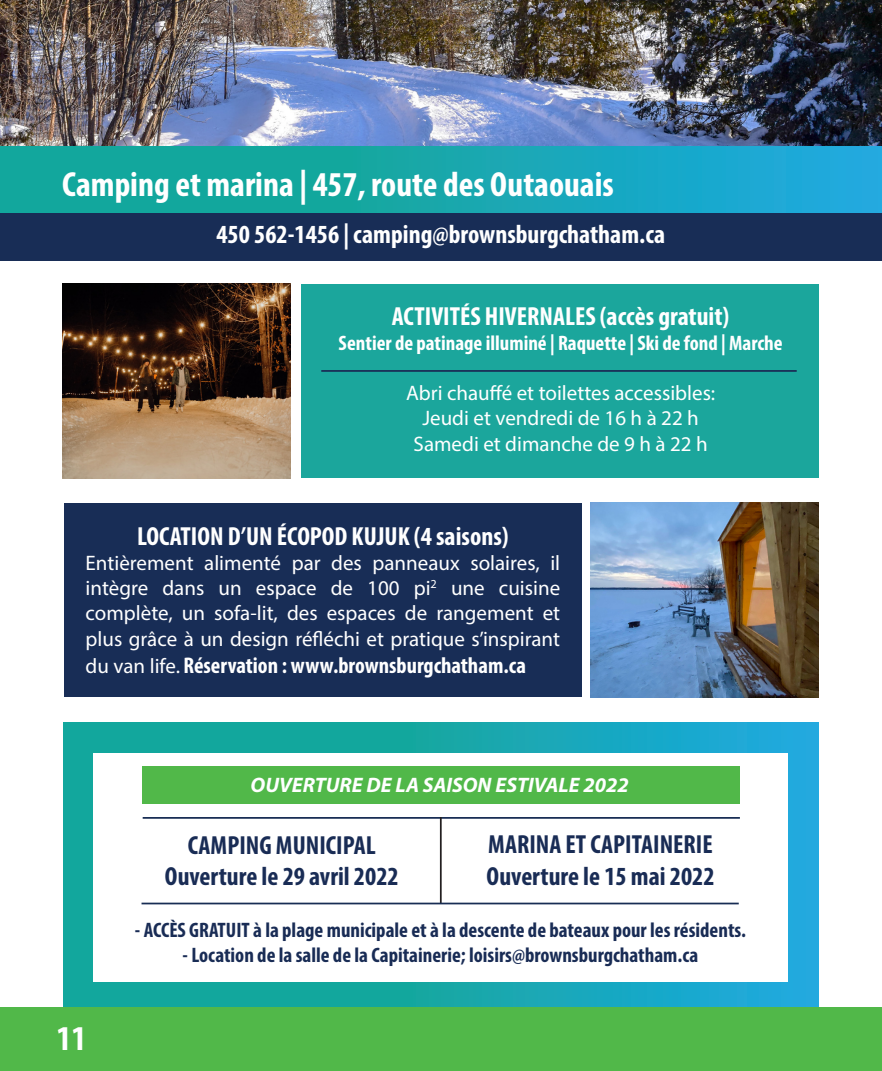
<style>
.page{position:relative;width:882px;height:1071px;background:#fff}
.page>*{position:absolute;margin:0;border:0;box-sizing:border-box;transform-origin:0 0}
.t1{font:700 condensed 35px "Myriad Pro";color:#fff}
.t2{font:700 condensed 26.25px "Myriad Pro";color:#fff}
.t3{font:700 condensed 26.25px/31.5px "Myriad Pro";color:#192c55;text-align:center}
.t4{font:700 condensed 22.75px "Myriad Pro";color:#fff}
.t5{font:21px/25.2px "Myriad Pro";color:#fff;text-align:justify}
.t6{font:700 condensed 21px "Myriad Pro";color:#192c55}
.t7{font:700 condensed 21px "Myriad Pro";color:#fff}
.t8{font:italic 700 21px "Myriad Pro";color:#fff}
.s1{font-weight:400;font-stretch:normal;font-size:21px}
</style>
<div class="page">
<svg style="left:63px;top:722px;width:756px;height:286px;background:#1aa9b3"></svg>
<div style="left:93px;top:754px;width:695px;height:228px;background:#fff"></div>
<div style="left:0;top:1008px;width:882px;height:63px;background:#51b849"></div>
<svg style="left:0;top:146px;width:882px;height:66px;background:#16a7b2"></svg>
<img style="left:0;top:0;width:882px;height:146px">
<img style="left:62px;top:283px;width:228px;height:196px">
<div style="left:301px;top:284px;width:518px;height:194px;background:#1ba69c"></div>
<img style="left:591px;top:502px;width:228px;height:196px">
<div style="left:64px;top:503px;width:518px;height:194px;background:#182d56"></div>
<hr style="left:321px;top:370px;width:476px;height:2px;background:#192c55">
<hr style="left:143px;top:817px;width:597px;height:2px;background:#182d54">
<hr style="left:440px;top:817px;width:2px;height:87px;background:#231f20">
<div style="left:143px;top:766px;width:597px;height:38px;background:#51b849"></div>
<hr style="left:142px;top:903px;width:597px;height:1px;background:#182d54">
<div style="left:0;top:213px;width:882px;height:48px;background:#182d56"></div>
<p class="t1" style="left:62px;top:162px;width:553px">Camping et marina | 457, route des Outaouais</p>
<p class="t2" style="left:216px;top:218px;width:450px">450 562-1456 | camping@brownsburgchatham.ca</p>
<p class="t2" style="left:392px;top:299px;width:339px">ACTIVITÉS HIVERNALES (accès gratuit)</p>
<p class="t7" style="left:339px;top:330px;width:446px">Sentier de patinage illuminé | Raquette | Ski de fond | Marche</p>
<p class="t5" style="left:406px;top:380px;width:311px">Abri chauffé et toilettes accessibles:</p>
<p class="t5" style="left:422px;top:405px;width:278px">Jeudi et vendredi de 16 h à 22 h</p>
<p class="t5" style="left:414px;top:431px;width:296px">Samedi et dimanche de 9 h à 22 h</p>
<p class="t2" style="left:137px;top:520px;width:373px">LOCATION D’UN ÉCOPOD KUJUK (4 saisons)</p>
<p class="t5" style="left:86px;top:550px;width:476px">Entièrement alimenté par des panneaux solaires, il intègre dans un espace de 100 pi<sup>2</sup> une cuisine complète, un sofa-lit, des espaces de rangement et plus grâce à un design réfléchi et pratique s’inspirant</p>
<p class="t4" style="left:86px;top:651px;width:442px"><span class="s1">du van life.</span> Réservation : www.brownsburgchatham.ca</p>
<p class="t8" style="left:251px;top:771px;width:380px">OUVERTURE DE LA SAISON ESTIVALE 2022</p>
<p class="t1" style="left:57px;top:1016px;width:31px">11</p>
<p class="t3" style="left:165px;top:829px;width:235px">CAMPING MUNICIPAL<br>Ouverture le 29 avril 2022</p>
<p class="t3" style="left:486px;top:828px;width:230px;text-align:left">MARINA ET CAPITAINERIE<br>Ouverture le 15 mai 2022</p>
<p class="t6" style="left:135px;top:917px;width:613px">- ACCÈS GRATUIT à la plage municipale et à la descente de bateaux pour les résidents.</p>
<p class="t6" style="left:183px;top:942px;width:517px">- Location de la salle de la Capitainerie; loisirs@brownsburgchatham.ca</p>
</div>
